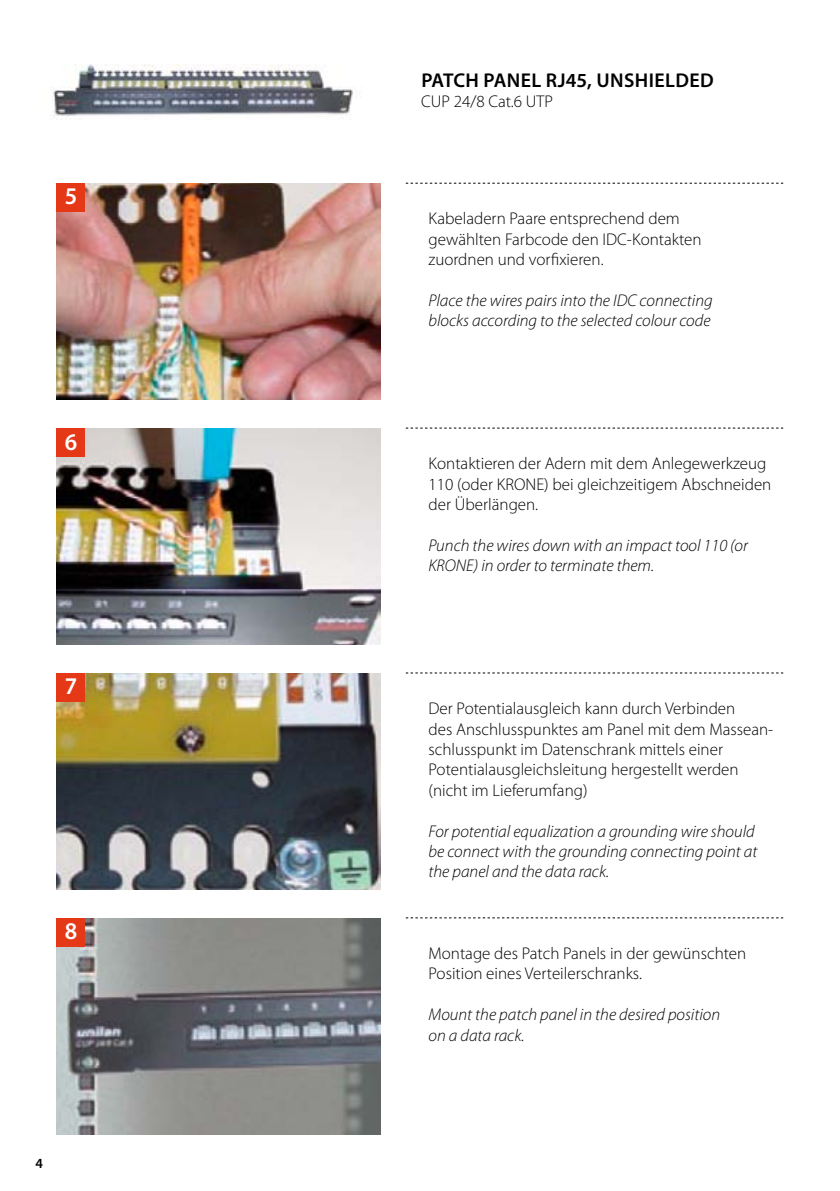
<style>
.page{position:relative;width:840px;height:1191px;background:#fff}
.page>*{position:absolute;margin:0;border:0;box-sizing:border-box;transform-origin:0 0}
.t1{font:600 24px "Myriad Pro";color:#fff}
.t2{font:600 20px "Myriad Pro";letter-spacing:.02em;color:#000}
.t3{font:300 17px/20.4px "Myriad Pro";color:#000}
.t4{font:italic 300 17px/20.4px "Myriad Pro";color:#000}
.t5{font:600 14px "Myriad Pro";color:#000}
</style>
<div class="page">
<img style="left:57px;top:183px;width:323px;height:216px">
<svg style="left:405px;top:183px;width:377px;height:1px"></svg>
<svg style="left:405px;top:428px;width:377px;height:1px"></svg>
<svg style="left:405px;top:672px;width:377px;height:1px"></svg>
<svg style="left:405px;top:917px;width:377px;height:1px"></svg>
<img style="left:57px;top:673px;width:323px;height:216px">
<div style="left:57px;top:673px;width:28px;height:28px;background:#e53817"></div>
<img style="left:57px;top:918px;width:323px;height:216px">
<div style="left:57px;top:918px;width:28px;height:28px;background:#e53817"></div>
<img style="left:57px;top:429px;width:323px;height:216px">
<div style="left:57px;top:429px;width:28px;height:28px;background:#e53817"></div>
<div style="left:57px;top:183px;width:28px;height:29px;background:#e53817"></div>
<img style="left:53px;top:64px;width:300px;height:54px">
<h1 class="t1" style="left:65px;top:181px;width:14px">5</h1>
<h1 class="t1" style="left:65px;top:426px;width:14px">6</h1>
<h1 class="t1" style="left:65px;top:671px;width:14px">7</h1>
<h1 class="t1" style="left:65px;top:915px;width:14px">8</h1>
<p class="t5" style="left:36px;top:1154px;width:9px">4</p>
<p class="t2" style="left:421px;top:67px;width:294px">PATCH PANEL RJ45, UNSHIELDED</p>
<p class="t3" style="left:421px;top:91px;width:133px">CU P 24/8 Cat.6 UTP</p>
<p class="t3" style="left:428px;top:208px;width:274px">Kabeladern Paare entsprechend dem gewählten Farbcode den I DC-Kontakten zuordnen und vorfixieren.</p>
<p class="t4" style="left:428px;top:290px;width:285px">Place the wires pairs into the IDC connecting blocks according to the selected colour code</p>
<p class="t3" style="left:428px;top:453px;width:339px">Kontaktieren der Adern mit dem Anlegewerkzeug<br>110 (oder KRONE</p>
<p class="t3" style="left:544px;top:473px;width:228px">) bei gleichzeitigem Abschneiden</p>
<p class="t3" style="left:428px;top:494px;width:111px">der Überlängen.</p>
<p class="t4" style="left:428px;top:535px;width:321px">Punch the wires down with an impact tool 110 (or<br>KRONE) in order to terminate them.</p>
<p class="t3" style="left:428px;top:698px;width:346px">Der Potentialausgleich kann durch Verbinden<br>des Anschlusspunktes am Panel mit dem Massean&shy;schlusspunkt im Datenschrank mittels einer Potentialausgleichsleitung hergestellt werden (nicht im Lieferumfang)</p>
<p class="t4" style="left:428px;top:820px;width:330px">For potential equalization a grounding wire should be connect with the grounding connecting point at the panel and the data rack.</p>
<p class="t3" style="left:428px;top:943px;width:319px">Montage des Patch Panels in der gewünschten<br>Position eines Verteilerschranks.</p>
<p class="t4" style="left:428px;top:1004px;width:293px">Mount the patch panel in the desired position on a data rack.</p>
</div>
